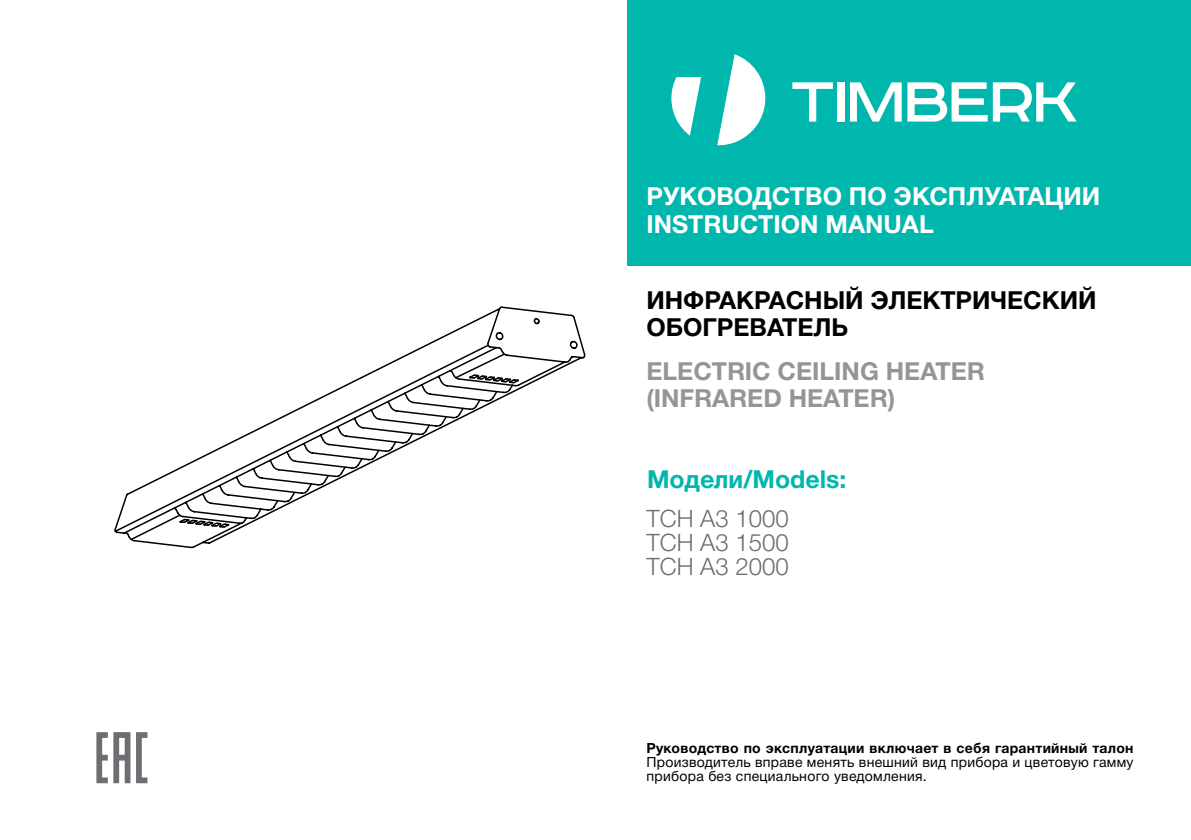
<style>
.page{position:relative;width:1191px;height:840px;background:#fff}
.page>*{position:absolute;margin:0;border:0;box-sizing:border-box;transform-origin:0 0}
.t1{font:700 24.8px/27.6px "Helvetica Neue Cyr";color:#fff}
.t2{font:700 24.8px/27.6px "Helvetica Neue Cyr";color:#000}
.t3{font:700 24.8px/27.6px "Helvetica Neue Cyr";color:#939598}
.t4{font:700 24.8px "Helvetica Neue Cyr";color:#00b7ad}
.t5{font:300 24px/24px "Helvetica Neue Cyr";color:#6d6e71;text-align:justify}
.t6{font:14px/13.8px "Helvetica Neue Cyr";letter-spacing:.02em;color:#000}
.t7{font:700 14px "Helvetica Neue Cyr";letter-spacing:.02em;color:#000}
</style>
<div class="page">
<svg style="left:114px;top:306px;width:472px;height:242px"></svg>
<div style="left:627px;top:0;width:564px;height:265px;background:#00b7ad"></div>
<svg style="left:717px;top:54px;width:48px;height:91px"></svg>
<svg style="left:671px;top:77px;width:30px;height:59px"></svg>
<svg style="left:792px;top:82px;width:41px;height:39px"></svg>
<div style="left:837px;top:82px;width:7px;height:39px;background:#fff"></div>
<svg style="left:850px;top:82px;width:51px;height:39px"></svg>
<svg style="left:907px;top:82px;width:80px;height:39px"></svg>
<svg style="left:993px;top:82px;width:83px;height:39px"></svg>
<svg style="left:96px;top:732px;width:34px;height:50px"></svg>
<svg style="left:136px;top:732px;width:11px;height:50px"></svg>
<h1 class="t1" style="left:646px;top:182px;width:455px">РУКОВОДСТВО ПО ЭКСПЛУАТАЦИИ<br>INSTRUCTION MANUAL</h1>
<h1 class="t2" style="left:646px;top:286px;width:451px">ИНФРАКРАСНЫЙ ЭЛЕКТРИЧЕСКИЙ<br>ОБОГРЕВАТЕЛЬ</h1>
<h1 class="t3" style="left:646px;top:357px;width:340px">ELECTRIC CEILING HEATER (INFRARED HEATER)</h1>
<h1 class="t4" style="left:647px;top:465px;width:201px">Модели/Models:</h1>
<h2 class="t5" style="left:646px;top:506px;width:144px">TCH A3 1000<br>TCH A3 1500<br>TCH A3 2000</h2>
<p class="t7" style="left:646px;top:740px;width:488px">Руководство по эксплуатации включает в себя гарантийный талон</p>
<p class="t6" style="left:646px;top:755px;width:488px">Производитель вправе менять внешний вид прибора и цветовую гамму прибора без специального уведомления.</p>
</div>
